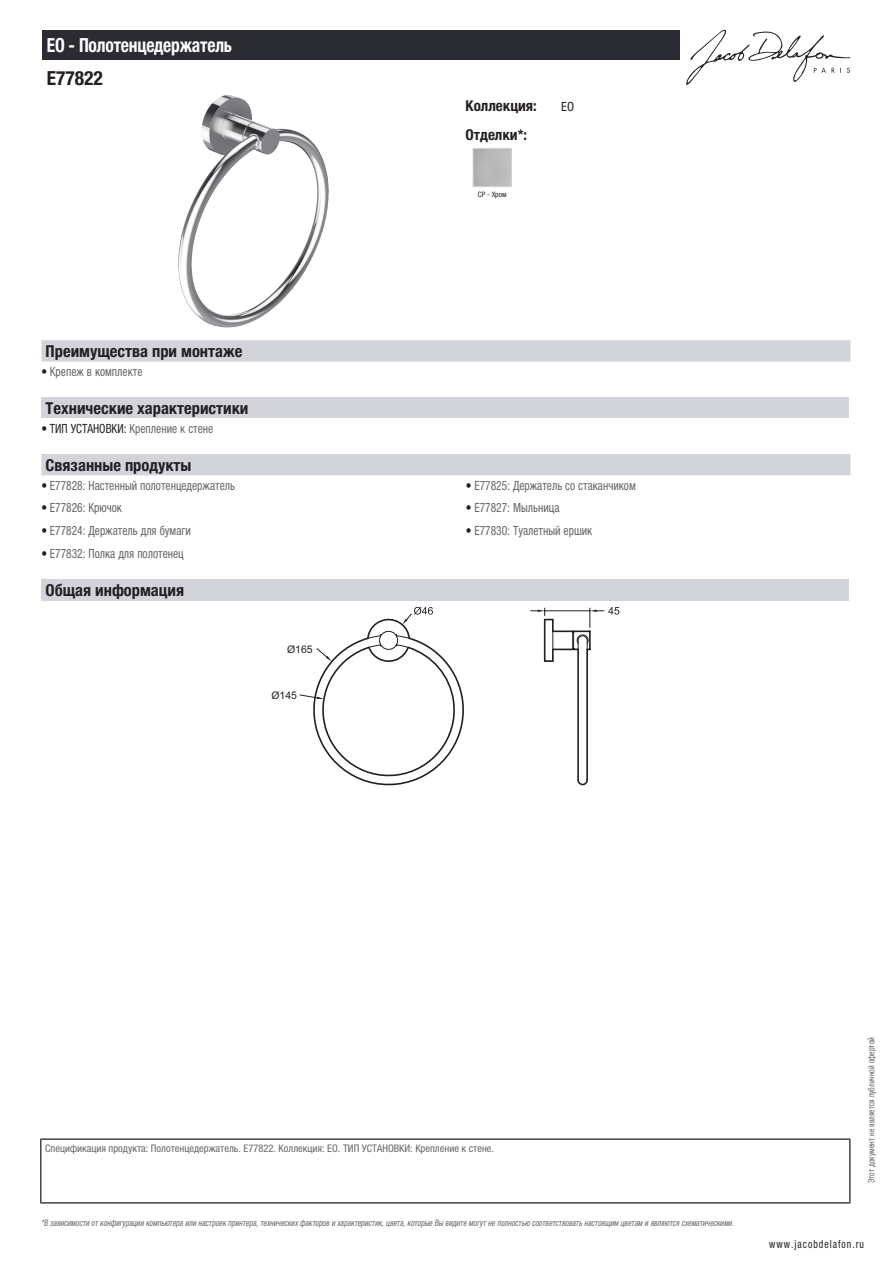
<style>
.page{position:relative;width:893px;height:1263px;background:#fff}
.page>*{position:absolute;margin:0;border:0;box-sizing:border-box;transform-origin:0 0}
.t1{font:700 condensed 19.5px "Helvetica Neue LTCYR";letter-spacing:-.01em;color:#fff;scale:.9 1}
.t2{font:700 condensed 19.5px "Helvetica Neue LTCYR";color:#231f20}
.t3{font:700 condensed 16.5px "Helvetica Neue LTCYR";color:#231f20}
.t4{font:700 condensed 15px "Helvetica Neue LTCYR";color:#231f20}
.t5{font:condensed 12.75px "Helvetica Neue LTCYR";color:#626568;scale:.9 1}
.t6{font:condensed 12.75px "Helvetica Neue LTCYR";color:#231f20}
.t7{font:condensed 11.25px "Helvetica Neue LTCYR";letter-spacing:.1em;color:#231f20;scale:.87 1}
.t8{font:condensed 10.5px "Helvetica Neue LTCYR";color:#626568}
.t9{font:10.5px "Arial";color:#231f20}
.t10{font:italic condensed 9px "Helvetica Neue LTCYR";color:#626568;scale:.87 1}
.t11{font:condensed 9px "Helvetica Neue LTCYR";color:#626568;scale:.87 1}
.t12{font:condensed 7.5px "Helvetica Neue LTCYR";color:#231f20}
.s1{color:#231f20}
</style>
<div class="page">
<svg style="left:686px;top:30px;width:164px;height:55px"></svg>
<img style="left:178px;top:95px;width:151px;height:233px">
<div style="left:473px;top:148px;width:39px;height:39px;border:1px solid #d3d4da"></div>
<div style="left:41px;top:340px;width:809px;height:22px;background:#d3d4da"></div>
<div style="left:41px;top:397px;width:808px;height:21px;background:#d3d4da"></div>
<div style="left:41px;top:454px;width:809px;height:21px;background:#d3d4da"></div>
<div style="left:41px;top:579px;width:808px;height:21px;background:#d3d4da"></div>
<svg style="left:299px;top:607px;width:320px;height:178px"></svg>
<div style="left:43px;top:30px;width:637px;height:30px;background:#2a2c32"></div>
<hr style="left:40px;top:1138px;width:810px;height:2px;background:#040503">
<hr style="left:40px;top:1140px;width:1px;height:62px;background:#040503">
<hr style="left:849px;top:1140px;width:1px;height:62px;background:#040503">
<hr style="left:40px;top:1202px;width:810px;height:1px;background:#040503">
<h1 class="t1" style="left:47px;top:34px;width:207px">EO - Полотенцедержатель</h1>
<h1 class="t2" style="left:47px;top:67px;width:58px">E77822</h1>
<p class="t4" style="left:466px;top:97px;width:73px">Коллекция:</p>
<p class="t6" style="left:561px;top:99px;width:14px">EO</p>
<p class="t4" style="left:466px;top:126px;width:63px">Отделки*:</p>
<p class="t12" style="left:478px;top:190px;width:30px">CP - Хром</p>
<p class="t3" style="left:46px;top:342px;width:198px">Преимущества при монтаже</p>
<p class="t5" style="left:41px;top:364px;width:114px"><span class="s1">•</span> Крепеж в комплекте</p>
<p class="t3" style="left:46px;top:399px;width:204px">Технические характеристики</p>
<p class="t5" style="left:41px;top:421px;width:193px"><span class="s1">• ТИП УСТАНОВКИ:</span> Крепление к стене</p>
<p class="t3" style="left:46px;top:456px;width:147px">Связанные продукты</p>
<p class="t5" style="left:41px;top:478px;width:217px"><span class="s1">•</span> E77828: Настенный полотенцедержатель</p>
<p class="t5" style="left:466px;top:478px;width:190px"><span class="s1">•</span> E77825: Держатель со стаканчиком</p>
<p class="t5" style="left:41px;top:501px;width:91px"><span class="s1">•</span> E77826: Крючок</p>
<p class="t5" style="left:466px;top:501px;width:105px"><span class="s1">•</span> E77827: Мыльница</p>
<p class="t5" style="left:41px;top:523px;width:168px"><span class="s1">•</span> E77824: Держатель для бумаги</p>
<p class="t5" style="left:466px;top:523px;width:142px"><span class="s1">•</span> E77830: Туалетный ершик</p>
<p class="t5" style="left:41px;top:546px;width:160px"><span class="s1">•</span> E77832: Полка для полотенец</p>
<p class="t3" style="left:46px;top:581px;width:140px">Общая информация</p>
<p class="t9" style="left:287px;top:642px;width:27px">Ø165</p>
<p class="t9" style="left:271px;top:688px;width:27px">Ø145</p>
<p class="t8" style="left:45px;top:1142px;width:450px">Спецификация продукта: Полотенцедержатель. E77822. Коллекция: EO. ТИП УСТАНОВКИ: Крепление к стене.</p>
<p class="t10" style="left:41px;top:1218px;width:800px">*В зависимости отконфигурации компьютера или настроек принтера,техническихфакторов и характеристик,цвета,которые Вы видите могутне полностью соответствоватьнастоящим цветам и являются схематическими.</p>
<p class="t11" style="left:866px;top:1183px;width:169px;rotate:-90deg">Этот документ не является публичной офертой</p>
<p class="t7" style="left:769px;top:1237px;width:110px">www.jacobdelafon.ru</p>
</div>
